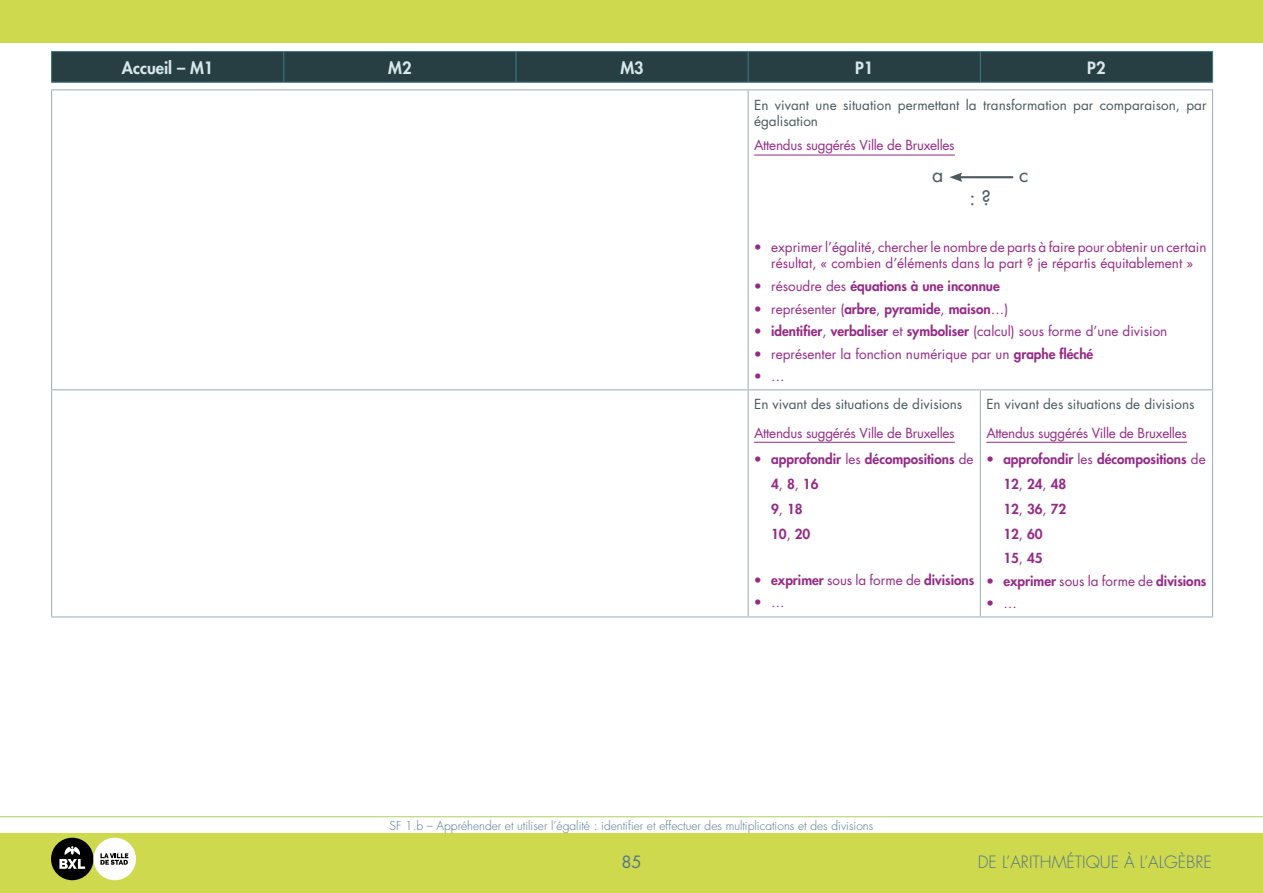
<style>
.page{position:relative;width:1263px;height:893px;background:#fff}
.page>*{position:absolute;margin:0;border:0;box-sizing:border-box;transform-origin:0 0}
.t1{font:19.5px "Futura Std";color:#4a5a5e}
.t2{font:300 16.5px "Futura Std";color:#51768a}
.t3{font:800 16.5px "Futura Std";color:#d8e9ed}
.t4{font:16.5px "Futura Std";color:#51768a}
.t5{font:13.5px/22.5px "Futura Std";color:#962a86}
.t6{font:13.5px/26.8px "Futura Std";letter-spacing:-.02em;color:#962a86}
.t7{font:13.5px/16.2px "Futura Std";color:#4a5a5e}
.t8{font:800 13.5px/24.8px "Futura Std";color:#962a86}
.t9{font:300 12px "Futura Std";color:#51768a}
.s1{font-weight:800}
.s2{font-weight:400}
</style>
<div class="page">
<div style="left:0;top:833px;width:1263px;height:60px;background:#ced94e"></div>
<div style="left:51px;top:838px;width:43px;height:42px;background:#000;border-radius:50%"></div>
<svg style="left:59px;top:846px;width:26px;height:23px"></svg>
<div style="left:94px;top:838px;width:42px;height:42px;background:#fff;border-radius:50%"></div>
<svg style="left:100px;top:853px;width:28px;height:12px"></svg>
<div style="left:0;top:0;width:1263px;height:43px;background:#ced94e"></div>
<div style="left:52px;top:52px;width:1160px;height:30px;background:#273e42"></div>
<hr style="left:51px;top:51px;width:233px;height:1px;background:#3c7881">
<hr style="left:51px;top:52px;width:1px;height:30px;background:#3c7881">
<hr style="left:284px;top:51px;width:232px;height:1px;background:#3c7881">
<hr style="left:283px;top:52px;width:1px;height:30px;background:#3c7881">
<hr style="left:516px;top:51px;width:232px;height:1px;background:#3c7881">
<hr style="left:515px;top:52px;width:1px;height:30px;background:#3c7881">
<hr style="left:748px;top:51px;width:232px;height:1px;background:#3c7881">
<hr style="left:747px;top:52px;width:2px;height:30px;background:#3c7881">
<hr style="left:980px;top:51px;width:233px;height:1px;background:#3c7881">
<hr style="left:980px;top:52px;width:1px;height:30px;background:#3c7881">
<hr style="left:1212px;top:52px;width:1px;height:30px;background:#3c7881">
<hr style="left:51px;top:82px;width:233px;height:1px;background:#3c7881">
<hr style="left:284px;top:82px;width:232px;height:1px;background:#3c7881">
<hr style="left:516px;top:82px;width:232px;height:1px;background:#3c7881">
<hr style="left:748px;top:82px;width:232px;height:1px;background:#3c7881">
<hr style="left:980px;top:82px;width:233px;height:1px;background:#3c7881">
<hr style="left:0;top:816px;width:1263px;height:1px;background:#b3cf60">
<hr style="left:51px;top:89px;width:465px;height:1px;background:#a3b6bb">
<hr style="left:51px;top:90px;width:1px;height:299px;background:#a3b6bb">
<hr style="left:516px;top:89px;width:232px;height:1px;background:#a3b6bb">
<hr style="left:748px;top:89px;width:232px;height:1px;background:#a3b6bb">
<hr style="left:747px;top:90px;width:2px;height:299px;background:#a3b6bb">
<hr style="left:980px;top:89px;width:233px;height:1px;background:#a3b6bb">
<hr style="left:1212px;top:90px;width:1px;height:299px;background:#a3b6bb">
<hr style="left:51px;top:389px;width:465px;height:1px;background:#a3b6bb">
<svg style="left:51px;top:390px;width:1px;height:28px"></svg>
<hr style="left:516px;top:389px;width:232px;height:1px;background:#a3b6bb">
<hr style="left:748px;top:389px;width:232px;height:1px;background:#a3b6bb">
<hr style="left:747px;top:390px;width:2px;height:28px;background:#a3b6bb">
<hr style="left:980px;top:389px;width:233px;height:1px;background:#a3b6bb">
<svg style="left:980px;top:390px;width:1px;height:28px"></svg>
<svg style="left:1212px;top:390px;width:1px;height:28px"></svg>
<hr style="left:51px;top:418px;width:1px;height:198px;background:#a3b6bb">
<hr style="left:747px;top:418px;width:2px;height:198px;background:#a3b6bb">
<hr style="left:980px;top:418px;width:1px;height:198px;background:#a3b6bb">
<hr style="left:1212px;top:418px;width:1px;height:198px;background:#a3b6bb">
<hr style="left:51px;top:616px;width:465px;height:1px;background:#a3b6bb">
<hr style="left:516px;top:616px;width:232px;height:1px;background:#a3b6bb">
<hr style="left:748px;top:616px;width:232px;height:1px;background:#a3b6bb">
<hr style="left:980px;top:616px;width:233px;height:1px;background:#a3b6bb">
<hr style="left:754px;top:155px;width:201px;height:1px;background:#962a86">
<hr style="left:958px;top:176px;width:55px;height:2px;background:#4a5a5e">
<svg style="left:949px;top:172px;width:13px;height:10px"></svg>
<hr style="left:754px;top:442px;width:201px;height:1px;background:#962a86">
<hr style="left:986px;top:442px;width:201px;height:1px;background:#962a86">
<p class="t3" style="left:122px;top:57px;width:93px">Accueil – M1</p>
<p class="t3" style="left:388px;top:57px;width:25px">M2</p>
<p class="t3" style="left:620px;top:57px;width:25px">M3</p>
<p class="t3" style="left:855px;top:57px;width:20px">P1</p>
<p class="t3" style="left:1087px;top:57px;width:20px">P2</p>
<p class="t7" style="left:754px;top:97px;width:454px">En vivant une situation permettant la transformation par comparaison, par égalisation</p>
<p class="t6" style="left:754px;top:132px;width:202px">Attendus suggérés Ville de Bruxelles</p>
<h1 class="t1" style="left:932px;top:162px;width:13px">a</h1>
<h1 class="t1" style="left:1019px;top:162px;width:11px">c</h1>
<h1 class="t1" style="left:969px;top:186px;width:23px">: ?</h1>
<p class="t5" style="left:771px;top:239px;width:437px;line-height:16.2px">exprimer l’égalité, chercher le nombre de parts à faire pour obtenir un certain résultat, « combien d’éléments dans la part ? je répartis équitablement »</p>
<p class="t5" style="left:771px;top:275px;width:398px">résoudre des <span class="s1">équations à une inconnue<br></span>représenter (<span class="s1">arbre</span>, <span class="s1">pyramide</span>, <span class="s1">maison</span>…)<br><span class="s1">identifier</span>, <span class="s1">verbaliser</span> et <span class="s1">symboliser</span> (calcul) sous forme d’une division représenter la fonction numérique par un <span class="s1">graphe fléché<br></span>…</p>
<p class="t7" style="left:754px;top:397px;width:210px">En vivant des situations de divisions</p>
<p class="t7" style="left:986px;top:397px;width:210px">En vivant des situations de divisions</p>
<p class="t6" style="left:771px;top:419px;width:204px;text-indent:-17px">Attendus suggérés Ville de Bruxelles <span class="s1">approfondir</span> les <span class="s1">décompositions</span> de</p>
<p class="t8" style="left:771px;top:472px;width:49px">4<span class="s2">,</span> 8<span class="s2">,</span> 16<br>9<span class="s2">,</span> 18<br>10<span class="s2">,</span> 20</p>
<p class="t8" style="left:771px;top:568px;width:205px;line-height:22.5px">exprimer <span class="s2">sous la forme de</span> divisions <span class="s2">…</span></p>
<p class="t6" style="left:1003px;top:419px;width:204px;text-indent:-17px">Attendus suggérés Ville de Bruxelles <span class="s1">approfondir</span> les <span class="s1">décompositions</span> de</p>
<p class="t8" style="left:1003px;top:472px;width:64px">12<span class="s2">,</span> 24<span class="s2">,</span> 48<br>12<span class="s2">,</span> 36<span class="s2">,</span> 72<br>12<span class="s2">,</span> 60<br>15<span class="s2">,</span> 45</p>
<p class="t8" style="left:1003px;top:570px;width:205px;line-height:22.5px">exprimer <span class="s2">sous la forme de</span> divisions <span class="s2">…</span></p>
<p class="t9" style="left:390px;top:818px;width:485px">SF 1.b – Appréhender et utiliser l’égalité : identifier et effectuer des multiplications et des divisions</p>
<p class="t4" style="left:621px;top:852px;width:22px">85</p>
<p class="t2" style="left:978px;top:852px;width:236px">DE L’ARITHMÉTIQUE À L’ALGÈBRE</p>
</div>
